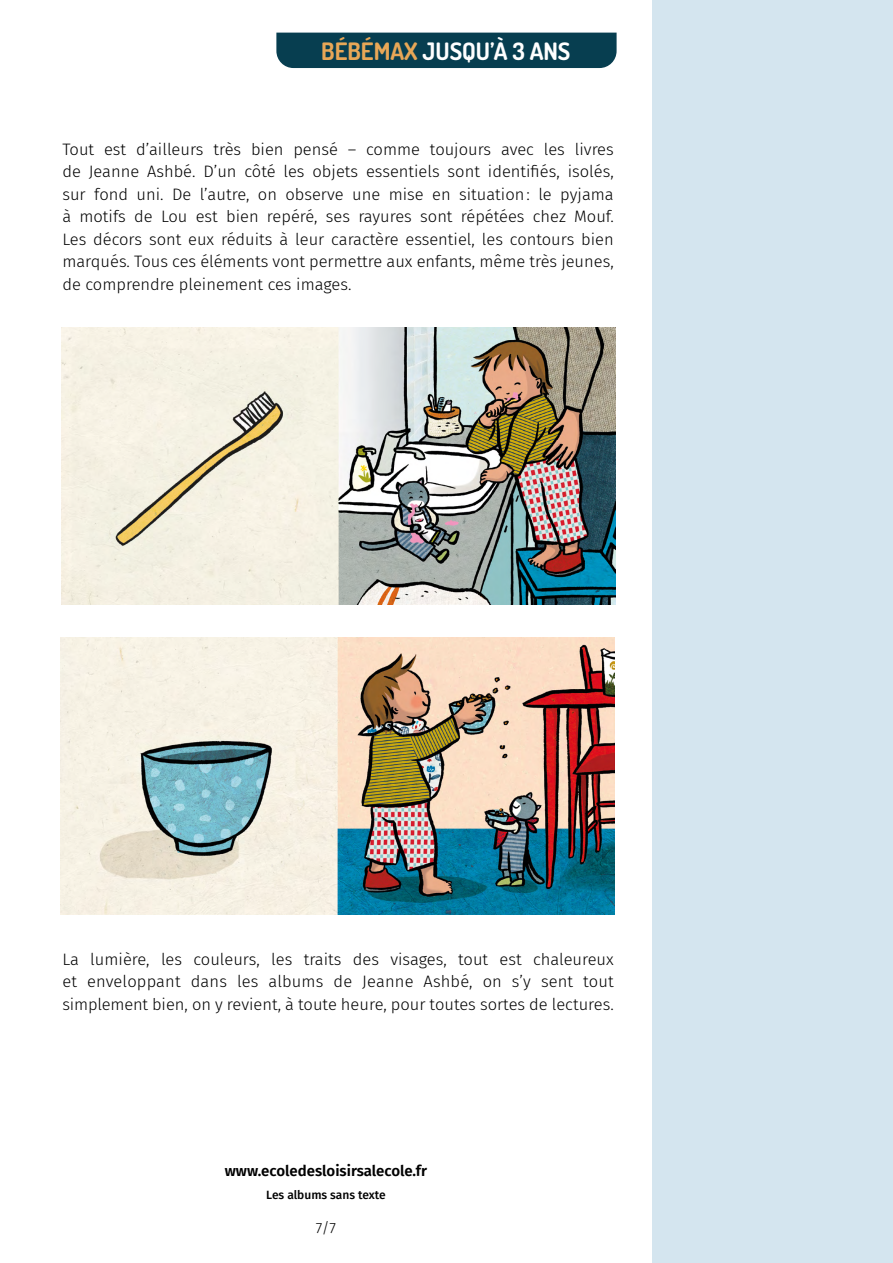
<style>
.page{position:relative;width:893px;height:1263px;background:#fff}
.page>*{position:absolute;margin:0;border:0;box-sizing:border-box;transform-origin:0 0}
.t1{font:700 24px "Dosis";color:#fff}
.t2{font:300 16.5px/22.5px "Fira Sans";color:#000;text-align:justify}
.t3{font:600 15px "Fira Sans";color:#000}
.t4{font:300 15px "Fira Sans";color:#000}
.t5{font:500 12px "Fira Sans";color:#000}
.s1{color:#e8a757}
</style>
<div class="page">
<div style="left:652px;top:0;width:241px;height:1263px;background:#d4e5ef"></div>
<hr style="left:0;top:0;width:1px;height:1263px;background:#d4e5ef">
<div style="left:276px;top:33px;width:341px;height:35px;background:#073e50"></div>
<img style="left:62px;top:327px;width:554px;height:278px">
<img style="left:60px;top:638px;width:554px;height:277px">
<h1 class="t1" style="left:321px;top:35px;width:251px"><span class="s1">BÉBÉMAX</span> JUSQU’À 3 ANS</h1>
<p class="t2" style="left:62px;top:137px;width:553px">Tout est d’ailleurs très bien pensé – comme toujours avec les livres de Jeanne Ashbé. D’un côté les objets essentiels sont identifiés, isolés, sur fond uni. De l’autre, on observe une mise en situation: le pyjama à motifs de Lou est bien repéré, ses rayures sont répétées chez Mouf.<br>Les décors sont eux réduits à leur caractère essentiel, les contours bien marqués. Tous ces éléments vont permettre aux enfants, même très jeunes, de comprendre pleinement ces images.</p>
<p class="t2" style="left:62px;top:947px;width:553px">La lumière, les couleurs, les traits des visages, tout est chaleureux et enveloppant dans les albums de Jeanne Ashbé, on s’y sent tout simplement bien, on y revient, à toute heure, pour toutes sortes de lectures.</p>
<p class="t3" style="left:225px;top:1159px;width:204px">www.ecoledesloisirsalecole.fr</p>
<p class="t5" style="left:266px;top:1185px;width:121px">Les albums sans texte</p>
<p class="t4" style="left:316px;top:1217px;width:22px">7/7</p>
</div>
